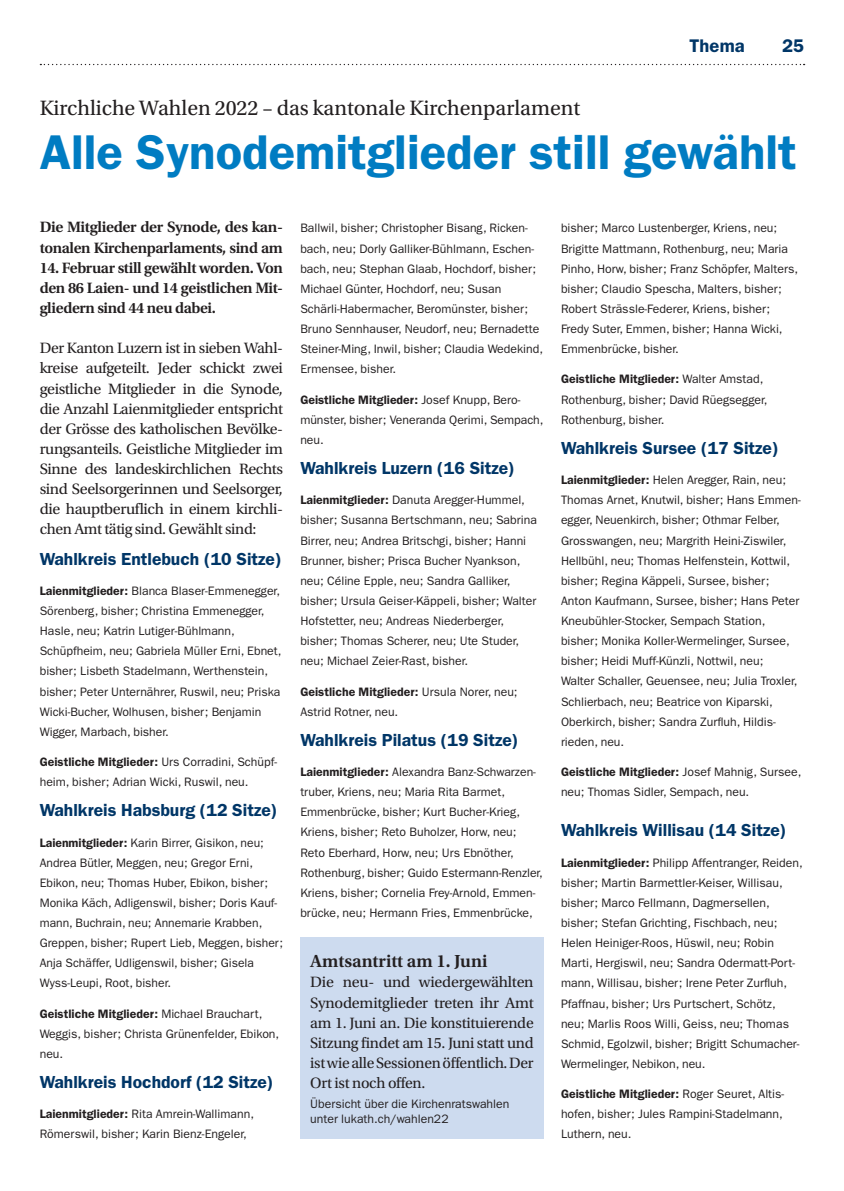
<style>
.page{position:relative;width:844px;height:1191px;background:#fff}
.page>*{position:absolute;margin:0;border:0;box-sizing:border-box;transform-origin:0 0}
.t1{font:600 49px "ITC Franklin Gothic Std";color:#007cc2}
.t2{font:21.88px "Utopia Std";color:#231f20}
.t3{font:600 18.38px "Utopia Std";color:#231f20}
.t4{font:600 18.38px "ITC Franklin Gothic Std";letter-spacing:.005em;color:#003667}
.t5{font:600 17.5px "ITC Franklin Gothic Std";color:#003667}
.t6{font:15.75px/20.1px "Utopia Std";letter-spacing:-.025em;color:#231f20;text-align:justify}
.t7{font:600 15.75px/20.1px "Utopia Std";letter-spacing:-.025em;color:#231f20}
.t8{font:12.25px/20.1px "ITC Franklin Gothic Std";color:#231f20}
.s1{font-weight:600}
</style>
<div class="page">
<svg style="left:40px;top:64px;width:764px;height:1px"></svg>
<div style="left:300px;top:937px;width:243px;height:201px;background:#cddbef"></div>
<h3 class="t4" style="left:689px;top:35px;width:57px">Thema</h3>
<h3 class="t4" style="left:781px;top:35px;width:24px">25</h3>
<h2 class="t2" style="left:40px;top:96px;width:542px">Kirchliche Wahlen 2022 – das kantonale Kirchenparlament</h2>
<h1 class="t1" style="left:40px;top:123px;width:758px">Alle Synodemitglieder still gewählt</h1>
<p class="t7" style="left:40px;top:217px;width:245px">Die Mitglieder der Synode, des kan&shy;tonalen Kirchenparlaments, sind am</p>
<p class="t7" style="left:40px;top:258px;width:245px;text-align:justify">14. Februar still gewählt worden. Von den 86 Laien- und 14 geistlichen Mit&shy;gliedern sind 44 neu dabei.</p>
<p class="t6" style="left:40px;top:338px;width:245px">Der Kanton Luzern ist in sieben Wahl&shy;kreise aufgeteilt. Jeder schickt zwei geistliche Mitglieder in die Synode, die Anzahl Laienmitglieder entspricht der Grösse des katholischen Bevölke&shy;rungsanteils. Geistliche Mitglieder im Sinne des landeskirchlichen Rechts sind Seelsorge rinnen und Seelsorger, die haupt beruflich in einem kirchli&shy;chen Amt tätig sind. Gewählt sind:</p>
<h3 class="t5" style="left:40px;top:548px;width:243px">Wahlkreis Entlebuch (10 Sitze)</h3>
<p class="t8" style="left:40px;top:580px;width:243px"><span class="s1">Laienmitglieder:</span> Blanca Blaser-Emmenegger, Sörenberg, bisher; Christina Emmenegger, Hasle, neu; Katrin Lutiger-Bühlmann, Schüpfheim, neu; Gabriela Müller Erni, Ebnet, bisher; Lisbeth Stadelmann, Werthenstein, bisher; Peter Unternährer, Ruswil, neu; Priska Wicki-Bucher, Wolhusen, bisher; Benjamin Wigger, Marbach, bisher.</p>
<p class="t8" style="left:40px;top:752px;width:239px"><span class="s1">Geistliche Mitglieder:</span> Urs Corradini, Schüpf&shy;heim, bisher; Adrian Wicki, Ruswil, neu.</p>
<h3 class="t5" style="left:40px;top:800px;width:239px">Wahlkreis Habsburg (12 Sitze)</h3>
<p class="t8" style="left:40px;top:832px;width:245px"><span class="s1">Laienmitglieder:</span> Karin Birrer, Gisikon, neu; Andrea Bütler, Meggen, neu; Gregor Erni, Ebikon, neu; Thomas Huber, Ebikon, bisher; Monika Käch, Adligenswil, bisher; Doris Kauf&shy;mann, Buchrain, neu; Annemarie Krabben, Greppen, bisher; Rupert Lieb, Meggen, bisher; Anja Schäffer, Udligenswil, bisher; Gisela Wyss-Leupi, Root, bisher.</p>
<p class="t8" style="left:40px;top:1003px;width:241px"><span class="s1">Geistliche Mitglieder:</span> Michael Brauchart,<br>Weggis, bisher; Christa Grünenfelder, Ebikon, neu.</p>
<h3 class="t5" style="left:40px;top:1071px;width:235px">Wahlkreis Hochdorf (12 Sitze)</h3>
<p class="t8" style="left:40px;top:1104px;width:216px"><span class="s1">Laienmitglieder:</span> Rita Amrein-Wallimann,<br>Römerswil, bisher; Karin Bienz-Engeler,</p>
<p class="t8" style="left:300px;top:218px;width:244px">Ballwil, bisher; Christopher Bisang, Ricken&shy;bach, neu; Dorly Galliker-Bühlmann, Eschen&shy;bach, neu; Stephan Glaab, Hochdorf, bisher; Michael Günter, Hochdorf, neu; Susan Schärli-Habermacher, Beromünster, bisher; Bruno Sennhauser, Neudorf, neu; Bernadette Steiner-Ming, Inwil, bisher; Claudia Wedekind, Ermensee, bisher.</p>
<p class="t8" style="left:300px;top:389px;width:244px"><span class="s1">Geistliche Mitglieder:</span> Josef Knupp, Bero&shy;münster, bisher; Veneranda Qerimi, Sempach, neu.</p>
<h3 class="t5" style="left:300px;top:458px;width:216px">Wahlkreis Luzern (16 Sitze)</h3>
<p class="t8" style="left:300px;top:490px;width:238px"><span class="s1">Laienmitglieder:</span> Danuta Aregger-Hummel, bisher; Susanna Bertschmann, neu; Sabrina Birrer, neu; Andrea Britschgi, bisher; Hanni Brunner, bisher; Prisca Bucher Nyankson, neu; Céline Epple, neu; Sandra Galliker, bisher; Ursula Geiser-Käppeli, bisher; Walter Hofstetter, neu; Andreas Niederberger, bisher; Thomas Scherer, neu; Ute Studer, neu; Michael Zeier-Rast, bisher.</p>
<p class="t8" style="left:300px;top:681px;width:219px"><span class="s1">Geistliche Mitglieder:</span> Ursula Norer, neu;<br>Astrid Rotner, neu.</p>
<h3 class="t5" style="left:300px;top:729px;width:219px">Wahlkreis Pilatus (19 Sitze)</h3>
<p class="t8" style="left:300px;top:762px;width:244px"><span class="s1">Laienmitglieder:</span> Alexandra Banz-Schwarzen&shy;truber, Kriens, neu; Maria Rita Barmet, Emmenbrücke, bisher; Kurt Bucher-Krieg, Kriens, bisher; Reto Buholzer, Horw, neu; Reto Eberhard, Horw, neu; Urs Ebnöther, Rothenburg, bisher; Guido Estermann-Renzler, Kriens, bisher; Cornelia Frey-Arnold, Emmen&shy;brücke, neu; Hermann Fries, Emmenbrücke,</p>
<h3 class="t3" style="left:310px;top:951px;width:178px">Amtsantritt am 1. Juni</h3>
<p class="t6" style="left:310px;top:972px;width:225px">Die neu- und wiedergewählten Synodemitglieder treten ihr Amt am 1. Juni an. Die konstituierende Sitzung findet am 15. Juni statt und ist wie alle Sessionen öffentlich. Der Ort ist noch offen.</p>
<p class="t8" style="left:310px;top:1096px;width:201px;line-height:14.9px">Übersicht über die Kirchenratswahlen unter lukath.ch/wahlen22</p>
<p class="t8" style="left:561px;top:218px;width:238px">bisher; Marco Lustenberger, Kriens, neu; Brigitte Mattmann, Rothenburg, neu; Maria Pinho, Horw, bisher; Franz Schöpfer, Malters, bisher; Claudio Spescha, Malters, bisher; Robert Strässle-Federer, Kriens, bisher; Fredy Suter, Emmen, bisher; Hanna Wicki, Emmen brücke, bisher.</p>
<p class="t8" style="left:561px;top:369px;width:208px"><span class="s1">Geistliche Mitglieder:</span> Walter Amstad,<br>Rothenburg, bisher; David Rüegsegger,<br>Rothenburg, bisher.</p>
<h3 class="t5" style="left:561px;top:437px;width:219px">Wahlkreis Sursee (17 Sitze)</h3>
<p class="t8" style="left:561px;top:470px;width:241px"><span class="s1">Laienmitglieder:</span> Helen Aregger, Rain, neu; Thomas Arnet, Knutwil, bisher; Hans Emmen&shy;egger, Neuenkirch, bisher; Othmar Felber, Grosswangen, neu; Margrith Heini-Ziswiler, Hellbühl, neu; Thomas Helfenstein, Kottwil, bisher; Regina Käppeli, Sursee, bisher; Anton Kaufmann, Sursee, bisher; Hans Peter Kneubühler-Stocker, Sempach Station, bisher; Monika Koller-Wermelinger, Sursee, bisher; Heidi Muff-Künzli, Nottwil, neu;<br>Walter Schaller, Geuensee, neu; Julia Troxler, Schlierbach, neu; Beatrice von Kiparski, Oberkirch, bisher; Sandra Zurfluh, Hildis&shy;rieden, neu.</p>
<p class="t8" style="left:561px;top:762px;width:242px"><span class="s1">Geistliche Mitglieder:</span> Josef Mahnig, Sursee, neu; Thomas Sidler, Sempach, neu.</p>
<h3 class="t5" style="left:561px;top:820px;width:227px">Wahlkreis Willisau (14 Sitze)</h3>
<p class="t8" style="left:561px;top:852px;width:243px"><span class="s1">Laienmitglieder:</span> Philipp Affentranger, Reiden, bisher; Martin Barmettler-Keiser, Willisau, bisher; Marco Fellmann, Dagmersellen, bisher; Stefan Grichting, Fischbach, neu; Helen Heiniger-Roos, Hüswil, neu; Robin Marti, Hergiswil, neu; Sandra Odermatt-Port&shy;mann, Willisau, bisher; Irene Peter Zurfluh, Pfaffnau, bisher; Urs Purtschert, Schötz,<br>neu; Marlis Roos Willi, Geiss, neu; Thomas Schmid, Egolzwil, bisher; Brigitt Schumacher-Wermelinger, Nebikon, neu.</p>
<p class="t8" style="left:561px;top:1084px;width:225px;text-align:justify"><span class="s1">Geistliche Mitglieder:</span> Roger Seuret, Altis - hofen, bisher; Jules Rampini-Stadelmann, Luthern, neu.</p>
</div>
